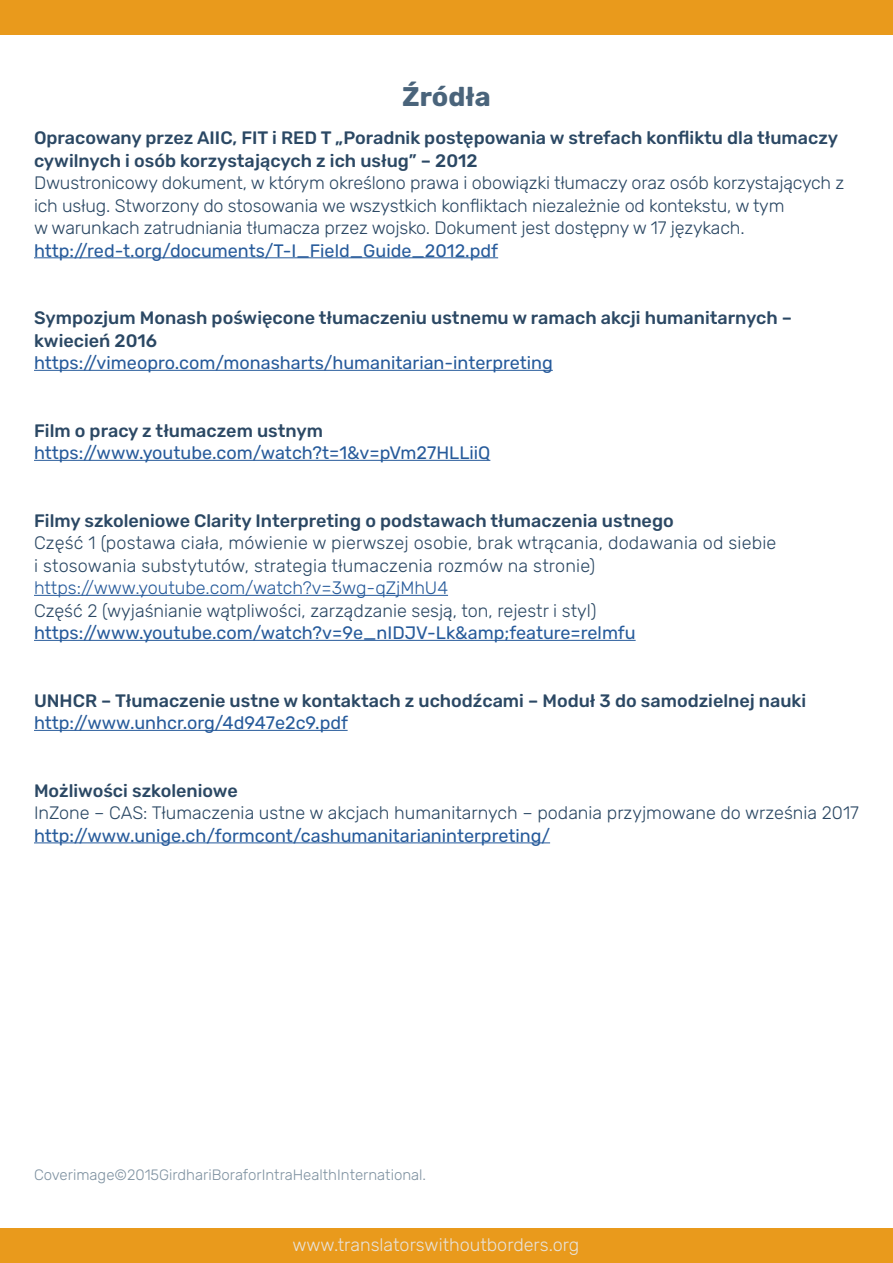
<style>
.page{position:relative;width:893px;height:1263px;background:#fff}
.page>*{position:absolute;margin:0;border:0;box-sizing:border-box;transform-origin:0 0}
.t1{font:700 27px "Rubik";color:#4a647b}
.t2{font:300 18px/22.5px "Rubik";letter-spacing:-.005em;color:#2b4864}
.t3{font:500 18px/22.5px "Rubik";color:#2b4864}
.t4{font:18px "Rubik";color:#275b9b}
.t5{font:300 18px "Rubik";color:#275b9b}
.t6{font:300 18px "Rubik";color:#e8e2d8}
.t7{font:300 15px "Rubik";color:#7f92a1}
</style>
<div class="page">
<div style="left:0;top:1229px;width:893px;height:34px;background:#e99a1c"></div>
<div style="left:0;top:0;width:893px;height:34px;background:#e99a1c"></div>
<hr style="left:34px;top:257px;width:464px;height:1px;background:#275b9b">
<hr style="left:34px;top:370px;width:519px;height:1px;background:#275b9b">
<hr style="left:34px;top:460px;width:456px;height:1px;background:#275b9b">
<hr style="left:34px;top:595px;width:414px;height:1px;background:#275b9b">
<hr style="left:34px;top:640px;width:602px;height:1px;background:#275b9b">
<hr style="left:34px;top:730px;width:314px;height:1px;background:#275b9b">
<hr style="left:34px;top:842px;width:516px;height:1px;background:#275b9b">
<h1 class="t1" style="left:402px;top:82px;width:90px">Źródła</h1>
<p class="t3" style="left:34px;top:127px;width:806px">Opracowany przez AIIC, FIT i RED T „Poradnik postępowania w strefach konfliktu dla tłumaczy cywilnych i osób korzystających z ich usług” – 2012</p>
<p class="t2" style="left:34px;top:172px;width:812px">Dwustronicowy dokument, w którym określono prawa i obowiązki tłumaczy oraz osób korzystających z ich usług. Stworzony do stosowania we wszystkich konfliktach niezależnie od kontekstu, w tym<br>w warunkach zatrudniania tłumacza przez wojsko. Dokument jest dostępny w 17 językach.</p>
<p class="t4" style="left:34px;top:241px;width:466px">http://red-t.org/documents/T-I_Field_Guide_2012.pdf</p>
<p class="t3" style="left:34px;top:307px;width:760px">Sympozjum Monash poświęcone tłumaczeniu ustnemu w ramach akcji humanitarnych – kwiecień 2016</p>
<p class="t4" style="left:34px;top:353px;width:520px">https://vimeopro.com/monasharts/humanitarian-interpreting</p>
<p class="t3" style="left:34px;top:420px;width:290px">Film o pracy z tłumaczem ustnym</p>
<p class="t4" style="left:34px;top:443px;width:458px">https://www.youtube.com/watch?t=1&amp;v=pVm27HLLiiQ</p>
<p class="t3" style="left:34px;top:510px;width:641px">Filmy szkoleniowe Clarity Interpreting o podstawach tłumaczenia ustnego</p>
<p class="t2" style="left:34px;top:532px;width:744px">Część 1 (postawa ciała, mówienie w pierwszej osobie, brak wtrącania, dodawania od siebie i stosowania substytutów, strategia tłumaczenia rozmów na stronie)</p>
<p class="t5" style="left:34px;top:578px;width:415px">https://www.youtube.com/watch?v=3wg-qZjMhU4</p>
<p class="t2" style="left:34px;top:600px;width:564px">Część 2 (wyjaśnianie wątpliwości, zarządzanie sesją, ton, rejestr i styl)</p>
<p class="t4" style="left:34px;top:623px;width:603px">https://www.youtube.com/watch?v=9e_nIDJV-Lk&amp;amp;feature=relmfu</p>
<p class="t3" style="left:34px;top:690px;width:774px">UNHCR – Tłumaczenie ustne w kontaktach z uchodźcami – Moduł 3 do samodzielnej nauki</p>
<p class="t4" style="left:34px;top:713px;width:315px">http://www.unhcr.org/4d947e2c9.pdf</p>
<p class="t3" style="left:34px;top:780px;width:205px">Możliwości szkoleniowe</p>
<p class="t2" style="left:34px;top:802px;width:826px">InZone – CAS: Tłumaczenia ustne w akcjach humanitarnych – podania przyjmowane do września 2017</p>
<p class="t4" style="left:34px;top:826px;width:518px">http://www.unige.ch/formcont/cashumanitarianinterpreting/</p>
<p class="t7" style="left:34px;top:1167px;width:394px">Coverimage©2015GirdhariBoraforIntraHealthInternational.</p>
<p class="t6" style="left:292px;top:1235px;width:288px">www.translatorswithoutborders.org</p>
</div>
